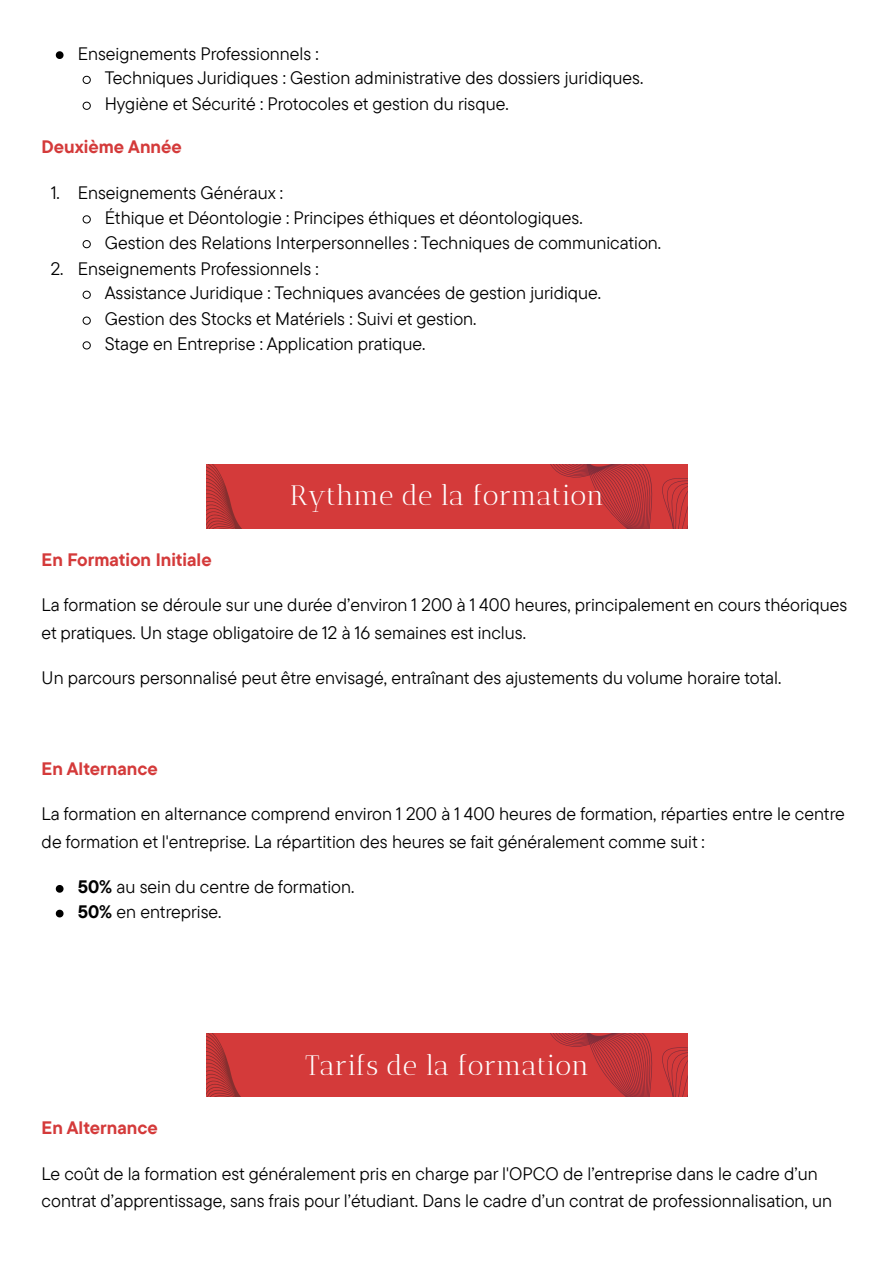
<style>
.page{position:relative;width:894px;height:1263px;background:#fff}
.page>*{position:absolute;margin:0;border:0;box-sizing:border-box;transform-origin:0 0}
.t1{font:28.05px "Antic Didone";color:#fff}
.t2{font:18px/28.2px "TT Commons Pro";color:#000}
.t3{font:700 18px "TT Commons Pro";color:#d43a3a}
.s1{font-weight:700}
</style>
<div class="page">
<svg style="left:56px;top:51px;width:7px;height:8px"></svg>
<svg style="left:82px;top:76px;width:9px;height:8px"></svg>
<svg style="left:82px;top:101px;width:9px;height:9px"></svg>
<svg style="left:82px;top:215px;width:9px;height:9px"></svg>
<svg style="left:82px;top:240px;width:9px;height:8px"></svg>
<svg style="left:82px;top:290px;width:9px;height:9px"></svg>
<svg style="left:82px;top:316px;width:9px;height:9px"></svg>
<svg style="left:82px;top:341px;width:9px;height:9px"></svg>
<div style="left:206px;top:465px;width:481px;height:64px;background:#d43a3a"></div>
<svg style="left:206px;top:465px;width:36px;height:64px"></svg>
<svg style="left:551px;top:465px;width:136px;height:64px"></svg>
<svg style="left:56px;top:885px;width:7px;height:8px"></svg>
<svg style="left:56px;top:910px;width:7px;height:7px"></svg>
<div style="left:206px;top:1034px;width:481px;height:63px;background:#d43a3a"></div>
<svg style="left:206px;top:1034px;width:35px;height:63px"></svg>
<svg style="left:550px;top:1034px;width:137px;height:63px"></svg>
<p class="t2" style="left:78px;top:39px;width:243px">Enseignements Professionnels :</p>
<p class="t2" style="left:105px;top:64px;width:540px">Techniques Juridiques : Gestion administrative des dossiers juridiques.</p>
<p class="t2" style="left:105px;top:89px;width:405px">Hygiène et Sécurité : Protocoles et gestion du risque.</p>
<h1 class="t3" style="left:42px;top:135px;width:142px">Deuxième Année</h1>
<p class="t2" style="left:51px;top:178px;width:234px">1. Enseignements Généraux :</p>
<p class="t2" style="left:105px;top:203px;width:479px">Éthique et Déontologie : Principes éthiques et déontologiques.</p>
<p class="t2" style="left:105px;top:228px;width:557px">Gestion des Relations Interpersonnelles : Techniques de communication.</p>
<p class="t2" style="left:51px;top:254px;width:270px">2. Enseignements Professionnels :</p>
<p class="t2" style="left:105px;top:278px;width:497px">Assistance Juridique : Techniques avancées de gestion juridique.</p>
<p class="t2" style="left:105px;top:304px;width:373px">Gestion des Stocks et Matériels : Suivi et gestion.</p>
<p class="t2" style="left:105px;top:329px;width:322px">Stage en Entreprise : Application pratique.</p>
<p class="t1" style="left:290px;top:479px;width:315px">Rythme de la formation</p>
<h1 class="t3" style="left:42px;top:548px;width:171px">En Formation Initiale</h1>
<p class="t2" style="left:42px;top:590px;width:807px">La formation se déroule sur une durée d’environ 1 200 à 1 400 heures, principalement en cours théoriques et pratiques. Un stage obligatoire de 12 à 16 semaines est inclus.</p>
<p class="t2" style="left:42px;top:663px;width:741px">Un parcours personnalisé peut être envisagé, entraînant des ajustements du volume horaire total.</p>
<h1 class="t3" style="left:42px;top:757px;width:118px">En Alternance</h1>
<p class="t2" style="left:42px;top:799px;width:804px">La formation en alternance comprend environ 1 200 à 1 400 heures de formation, réparties entre le centre de formation et l'entreprise. La répartition des heures se fait généralement comme suit :</p>
<p class="t2" style="left:78px;top:872px;width:278px"><span class="s1">50%</span> au sein du centre de formation.</p>
<p class="t2" style="left:78px;top:897px;width:145px"><span class="s1">50%</span> en entreprise.</p>
<p class="t1" style="left:305px;top:1048px;width:285px">Tarifs de la formation</p>
<h1 class="t3" style="left:42px;top:1116px;width:118px">En Alternance</h1>
<p class="t2" style="left:42px;top:1160px;width:791px;line-height:27px">Le coût de la formation est généralement pris en charge par l'OPCO de l’entreprise dans le cadre d’un contrat d’apprentissage, sans frais pour l’étudiant. Dans le cadre d’un contrat de professionnalisation, un</p>
</div>
